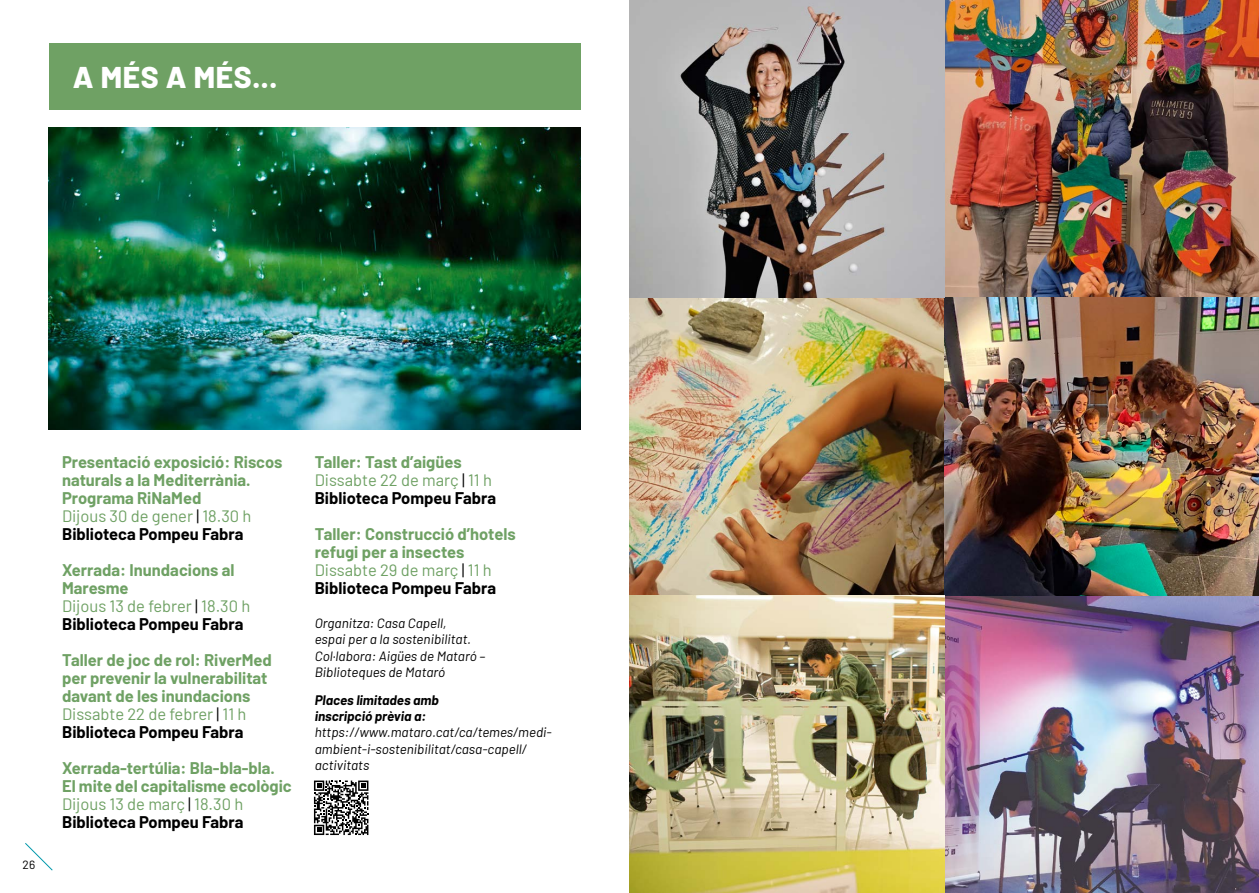
<style>
.page{position:relative;width:1259px;height:893px;background:#fff}
.page>*{position:absolute;margin:0;border:0;box-sizing:border-box;transform-origin:0 0}
.t1{font:800 30px "Barlow";letter-spacing:.02em;color:#fff}
.t2{font:700 16.5px/18px "Barlow";color:#6fa164}
.t3{font:700 16.5px/18px "Barlow";color:#000}
.t4{font:italic 13.5px/16.2px "Barlow";color:#000}
.t5{font:italic 700 13.5px/16.2px "Barlow";color:#000}
.t6{font:12px "Barlow";color:#000}
.s1{font-weight:400}
.s2{font-weight:400;color:#000}
.s3{color:#000}
.s4{color:#6fa164}
.s5{font-weight:400;color:#6fa164}
</style>
<div class="page">
<svg style="left:25px;top:843px;width:28px;height:28px"></svg>
<div style="left:49px;top:43px;width:531px;height:66px;background:#6fa164"></div>
<svg style="left:314px;top:780px;width:54px;height:55px"></svg>
<img style="left:49px;top:127px;width:531px;height:302px">
<img style="left:629px;top:298px;width:315px;height:297px">
<img style="left:944px;top:595px;width:315px;height:298px">
<img style="left:944px;top:0;width:315px;height:298px">
<img style="left:944px;top:298px;width:315px;height:297px">
<img style="left:629px;top:595px;width:315px;height:298px">
<svg style="left:629px;top:0;width:315px;height:298px;background:#999593"></svg>
<h1 class="t1" style="left:73px;top:55px;width:206px">A MÉS A MÉS...</h1>
<p class="t6" style="left:22px;top:856px;width:14px">26</p>
<p class="t2" style="left:62px;top:452px;width:222px">Presentació exposició: Riscos naturals a la Mediterrània.<br>Programa RiNaMed<br><span class="s1">Dijous 30 de gener</span> <span class="s2">|</span> <span class="s1">18.30 h<br></span><span class="s3">Biblioteca Pompeu Fabra</span></p>
<p class="t2" style="left:62px;top:560px;width:190px">Xerrada: Inundacions al<br>Maresme<br><span class="s1">Dijous 13 de febrer</span> <span class="s2">|</span> <span class="s1">18.30 h<br></span><span class="s3">Biblioteca Pompeu Fabra</span></p>
<p class="t2" style="left:62px;top:650px;width:211px">Taller de joc de rol: RiverMed per prevenir la vulnerabilitat davant de les inundacions<br><span class="s1">Dissabte 22 de febrer</span> <span class="s2">|</span> <span class="s1">11 h<br></span><span class="s3">Biblioteca Pompeu Fabra</span></p>
<p class="t2" style="left:62px;top:758px;width:231px">Xerrada-tertúlia: Bla-bla-bla.<br>El mite del capitalisme ecològic<br><span class="s1">Dijous 13 de març</span> <span class="s2">|</span> <span class="s1">18.30 h<br></span><span class="s3">Biblioteca Pompeu Fabra</span></p>
<p class="t3" style="left:315px;top:452px;width:183px"><span class="s4">Taller: Tast d’aigües<br></span><span class="s5">Dissabte 22 de març</span> <span class="s1">|</span> <span class="s5">11 h<br></span>Biblioteca Pompeu Fabra</p>
<p class="t2" style="left:315px;top:524px;width:202px">Taller: Construcció d’hotels refugi per a insectes<br><span class="s1">Dissabte 29 de març</span> <span class="s2">|</span> <span class="s1">11 h<br></span><span class="s3">Biblioteca Pompeu Fabra</span></p>
<p class="t4" style="left:315px;top:614px;width:172px">Organitza: Casa Capell,<br>espai per a la sostenibilitat.<br>Col·labora: Aigües de Mataró –<br>Biblioteques de Mataró</p>
<p class="t5" style="left:315px;top:691px;width:126px">Places limitades amb inscripció prèvia a:</p>
<p class="t4" style="left:315px;top:723px;width:238px">https://www.mataro.cat/ca/temes/medi&shy;ambient-i-sostenibilitat/casa-capell/ activitats</p>
</div>
